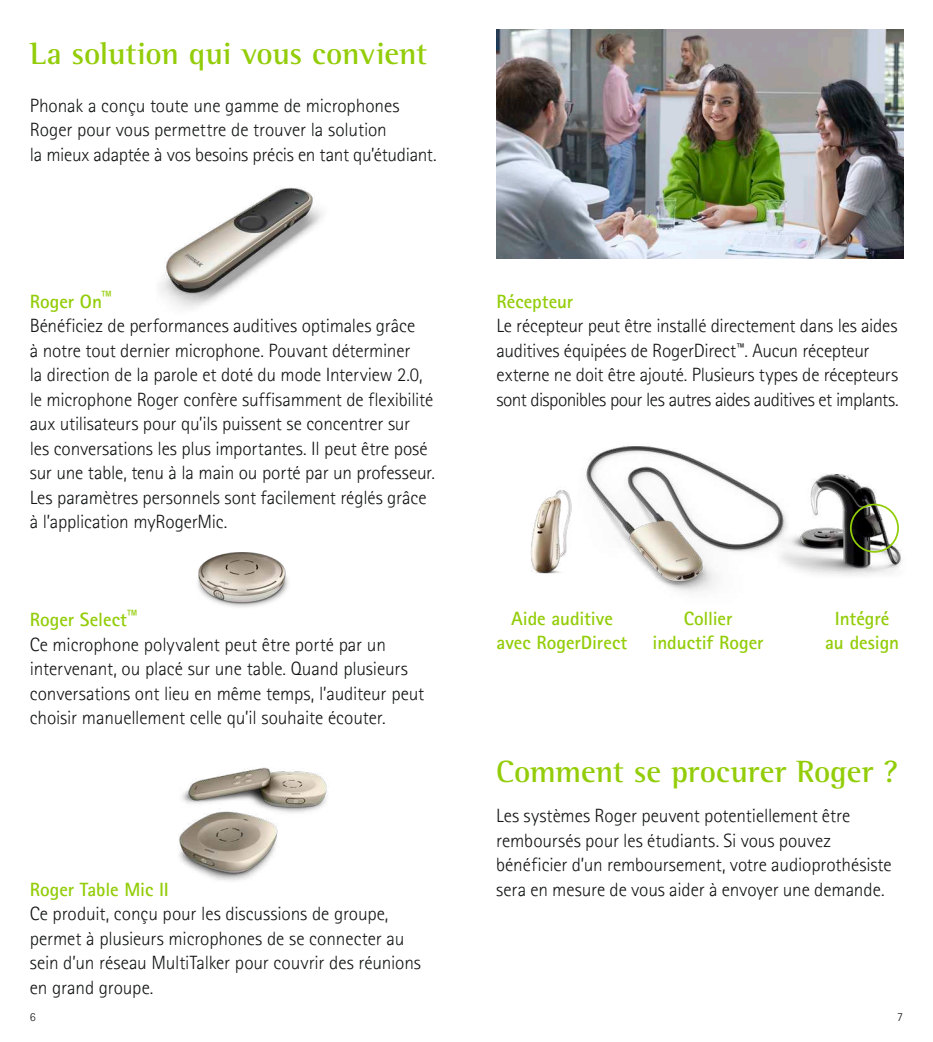
<style>
.page{position:relative;width:933px;height:1042px;background:#fff}
.page>*{position:absolute;margin:0;border:0;box-sizing:border-box;transform-origin:0 0}
.t1{font:700 31.5px "Rotis Semifor Phonak";letter-spacing:-.005em;color:#93cd09}
.t2{font:300 19.25px/24.5px "Rotis Sansfor Phonak";letter-spacing:-.01em;color:#131414}
.t3{font:700 19.25px/24.5px "Rotis Sansfor Phonak";letter-spacing:-.005em;color:#93cd09;text-align:center}
.t4{font:300 12.25px "Rotis Sans Serif Pro";color:#131414}
</style>
<div class="page">
<img style="left:531px;top:490px;width:36px;height:84px">
<img style="left:179px;top:767px;width:149px;height:114px">
<img style="left:197px;top:552px;width:92px;height:55px">
<img style="left:160px;top:187px;width:163px;height:121px">
<img style="left:567px;top:445px;width:199px;height:148px">
<img style="left:496px;top:30px;width:407px;height:229px">
<img style="left:766px;top:474px;width:136px;height:102px">
<div style="left:850px;top:504px;width:49px;height:49px;border:2px solid #93cd09;border-radius:50%"></div>
<h1 class="t1" style="left:30px;top:34px;width:399px">La solution qui vous convient</h1>
<p class="t2" style="left:30px;top:93px;width:408px">Phonak a conçu toute une gamme de microphones<br>Roger pour vous permettre de trouver la solution<br>la mieux adaptée à vos besoins précis en tant qu’étudiant.</p>
<p class="t3" style="left:30px;top:289px;width:85px">Roger On™</p>
<p class="t2" style="left:30px;top:315px;width:407px">Bénéficiez de performances auditives optimales grâce<br>à notre tout dernier microphone. Pouvant déterminer<br>la direction de la parole et doté du mode Interview 2.0, le microphone Roger confère suffisamment de flexibilité aux utilisateurs pour qu’ils puissent se concentrer sur<br>les conversations les plus importantes. Il peut être posé sur une table, tenu à la main ou porté par un professeur.<br>Les paramètres personnels sont facilement réglés grâce à l’application myRogerMic.</p>
<p class="t3" style="left:30px;top:607px;width:111px">Roger Select™</p>
<p class="t2" style="left:30px;top:634px;width:396px">Ce microphone polyvalent peut être porté par un intervenant, ou placé sur une table. Quand plusieurs conversations ont lieu en même temps, l’auditeur peut choisir manuellement celle qu’il souhaite écouter.</p>
<p class="t3" style="left:496px;top:288px;width:78px">Récepteur</p>
<p class="t2" style="left:496px;top:315px;width:404px">Le récepteur peut être installé directement dans les aides auditives équipées de RogerDirect<sup>™</sup>. Aucun récepteur externe ne doit être ajouté. Plusieurs types de récepteurs sont disponibles pour les autres aides auditives et implants.</p>
<p class="t3" style="left:496px;top:605px;width:132px">Aide auditive avec RogerDirect</p>
<p class="t3" style="left:652px;top:605px;width:112px">Collier inductif Roger</p>
<p class="t3" style="left:825px;top:606px;width:75px">Intégré au design</p>
<h1 class="t1" style="left:496px;top:752px;width:403px">Comment se procurer Roger ?</h1>
<p class="t2" style="left:496px;top:804px;width:397px">Les systèmes Roger peuvent potentiellement être remboursés pour les étudiants. Si vous pouvez bénéficier d’un remboursement, votre audioprothésiste</p>
<p class="t3" style="left:30px;top:877px;width:141px">Roger Table Mic II</p>
<p class="t2" style="left:496px;top:879px;width:390px">sera en mesure de vous aider à envoyer une demande.</p>
<p class="t2" style="left:30px;top:903px;width:393px">Ce produit, conçu pour les discussions de groupe, permet à plusieurs microphones de se connecter au sein d’un réseau MultiTalker pour couvrir des réunions en grand groupe.</p>
<p class="t4" style="left:30px;top:1011px;width:7px">6</p>
<p class="t4" style="left:897px;top:1011px;width:7px">7</p>
</div>
